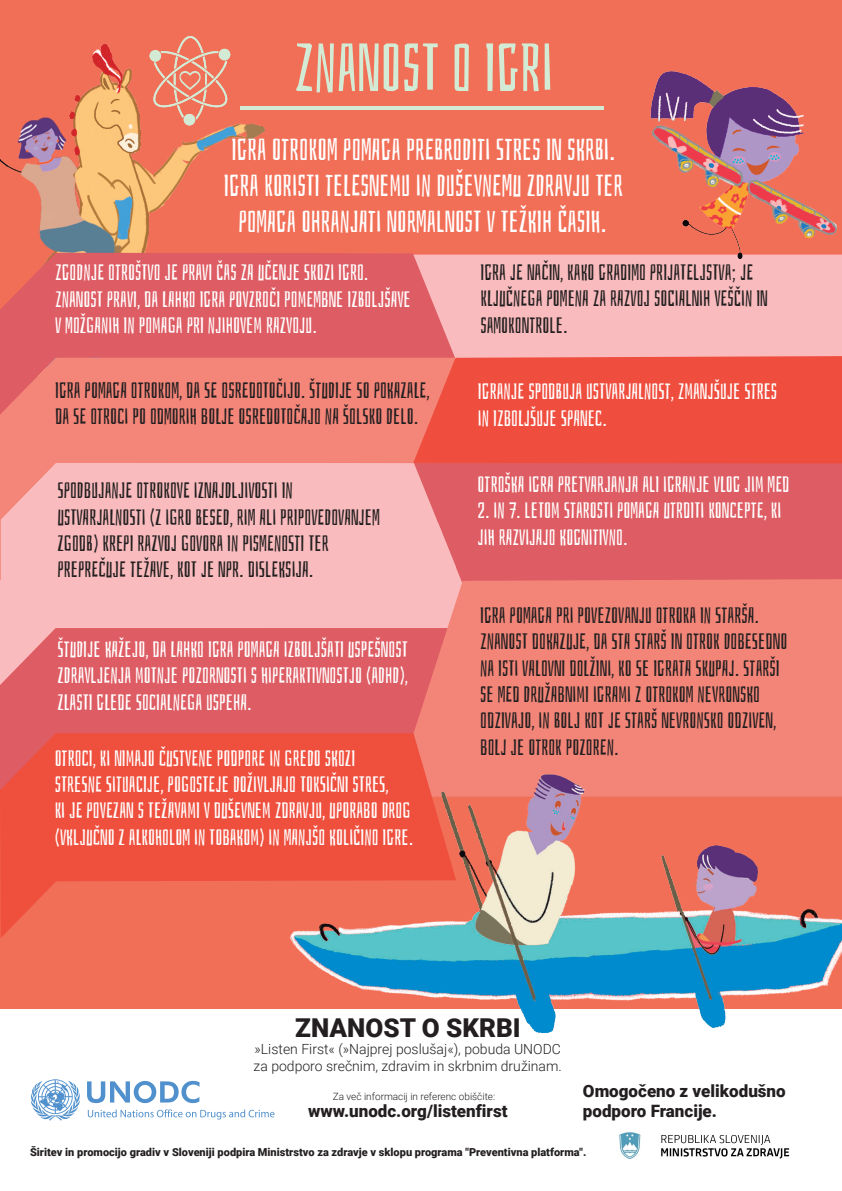
<style>
.page{position:relative;width:842px;height:1191px;background:#f26f57}
.page>*{position:absolute;margin:0;border:0;box-sizing:border-box;transform-origin:0 0}
.t1{font:67px "Bahiana";color:#d3ead4}
.t2{font:30px/36px "Bahiana";color:#fff;text-align:center}
.t3{font:900 26px "Roboto";color:#231f20}
.t4{font:22px/26.4px "Bahiana";color:#fff}
.t5{font:22px/26.4px "Bahiana";color:#231f20}
.t6{font:900 17px/20.4px "Roboto";color:#231f20}
.t7{font:300 14px/16.8px "Roboto";color:#231f20}
.t8{font:900 11px "Roboto";color:#231f20}
.t9{font:300 10px "Roboto";color:#231f20}
</style>
<div class="page">
<img style="left:0;top:44px;width:265px;height:209px">
<div style="left:456px;top:463px;width:386px;height:116px;background:#de5c63"></div>
<div style="left:0;top:1009px;width:842px;height:182px;background:#fff"></div>
<hr style="left:241px;top:106px;width:363px;height:4px;background:#d3ead4">
<div style="left:0;top:253px;width:456px;height:105px;background:#de5c63"></div>
<div style="left:0;top:523px;width:480px;height:105px;background:#f9bbbd"></div>
<svg style="left:0;top:358px;width:456px;height:162px;background:#f4948e"></svg>
<div style="left:413px;top:255px;width:429px;height:101px;background:#f9bbbd"></div>
<svg style="left:413px;top:356px;width:429px;height:107px;background:#ef5242"></svg>
<svg style="left:0;top:790px;width:232px;height:148px;fill:#ef503e"></svg>
<svg style="left:0;top:628px;width:413px;height:162px;background:#e25c5d"></svg>
<svg style="left:413px;top:579px;width:429px;height:114px;background:#f2857a"></svg>
<img style="left:570px;top:71px;width:272px;height:198px">
<svg style="left:150px;top:36px;width:80px;height:90px"></svg>
<img style="left:232px;top:693px;width:610px;height:341px">
<svg style="left:87px;top:1080px;width:113px;height:23px"></svg>
<svg style="left:31px;top:1079px;width:49px;height:41px"></svg>
<svg style="left:88px;top:1109px;width:186px;height:10px"></svg>
<img style="left:619px;top:1132px;width:171px;height:27px">
<h1 class="t1" style="left:294px;top:16px;width:261px">ZNANOST O IGRI</h1>
<h2 class="t2" style="left:224px;top:129px;width:401px">IGRA OTROKOM POMAGA PREBRODITI STRES IN SKRBI.<br>IGRA KORISTI TELESNEMU IN DUŠEVNEMU ZDRAVJU TER<br>POMAGA OHRANJATI NORMALNOST V TEŽKIH ČASIH.</h2>
<p class="t4" style="left:55px;top:258px;width:357px">ZGODNJE OTROŠTVO JE PRAVI ČAS ZA UČENJE SKOZI IGRO.<br>ZNANOST PRAVI, DA LAHKO IGRA POVZROČI POMEMBNE IZBOLJŠAVE<br>V MOŽGANIH IN POMAGA PRI NJIHOVEM RAZVOJU.</p>
<p class="t5" style="left:480px;top:257px;width:289px">IGRA JE NAČIN, KAKO GRADIMO PRIJATELJSTVA; JE<br>KLJUČNEGA POMENA ZA RAZVOJ SOCIALNIH VEŠČIN IN<br>SAMOKONTROLE.</p>
<p class="t5" style="left:55px;top:375px;width:376px">IGRA POMAGA OTROKOM, DA SE OSREDOTOČIJO. ŠTUDIJE SO POKAZALE,<br>DA SE OTROCI PO ODMORIH BOLJE OSREDOTOČAJO NA ŠOLSKO DELO.</p>
<p class="t4" style="left:478px;top:376px;width:301px">IGRANJE SPODBUJA USTVARJALNOST, ZMANJŠUJE STRES<br>IN IZBOLJŠUJE SPANEC.</p>
<p class="t5" style="left:57px;top:475px;width:324px">SPODBUJANJE OTROKOVE IZNAJDLJIVOSTI IN USTVARJALNOSTI (Z IGRO BESED, RIM ALI PRIPOVEDOVANJEM ZGODB) KREPI RAZVOJ GOVORA IN PISMENOSTI TER PREPREČUJE TEŽAVE, KOT JE NPR. DISLEKSIJA.</p>
<p class="t4" style="left:57px;top:634px;width:352px;text-align:justify">ŠTUDIJE KAŽEJO, DA LAHKO IGRA POMAGA IZBOLJŠATI USPEŠNOST ZDRAVLJENJA MOTNJE POZORNOSTI S HIPERAKTIVNOSTJO (ADHD), ZLASTI GLEDE SOCIALNEGA USPEHA.</p>
<p class="t4" style="left:55px;top:743px;width:360px">OTROCI, KI NIMAJO ČUSTVENE PODPORE IN GREDO SKOZI<br>STRESNE SITUACIJE, POGOSTEJE DOŽIVLJAJO TOKSIČNI STRES,<br>KI JE POVEZAN S TEŽAVAMI V DUŠEVNEM ZDRAVJU, UPORABO DROG (VKLJUČNO Z ALKOHOLOM IN TOBAKOM) IN MANJŠO KOLIČINO IGRE.</p>
<p class="t4" style="left:478px;top:469px;width:313px">OTROŠKA IGRA PRETVARJANJA ALI IGRANJE VLOG JIM MED</p>
<p class="t4" style="left:478px;top:496px;width:305px">2. IN 7. LETOM STAROSTI POMAGA UTRDITI KONCEPTE, KI<br>JIH RAZVIJAJO KOGNITIVNO.</p>
<p class="t5" style="left:480px;top:600px;width:309px">IGRA POMAGA PRI POVEZOVANJU OTROKA IN STARŠA.<br>ZNANOST DOKAZUJE, DA STA STARŠ IN OTROK DOBESEDNO NA ISTI VALOVNI DOLŽINI, KO SE IGRATA SKUPAJ. STARŠI SE MED DRUŽABNIMI IGRAMI Z OTROKOM NEVRONSKO ODZIVAJO, IN BOLJ KOT JE STARŠ NEVRONSKO ODZIVEN, BOLJ JE OTROK POZOREN.</p>
<p class="t3" style="left:295px;top:1009px;width:227px">ZNANOST O SKRBI</p>
<p class="t7" style="left:254px;top:1040px;width:310px">»Listen First« (»Najprej poslušaj«), pobuda UNODC za podporo srečnim, zdravim in skrbnim družinam.</p>
<p class="t6" style="left:583px;top:1080px;width:204px">Omogočeno z velikodušno podporo Francije.</p>
<p class="t8" style="left:30px;top:1144px;width:558px">Širitev in promocijo gradiv v Sloveniji podpira Ministrstvo za zdravje v sklopu programa "Preventivna platforma".</p>
<p class="t9" style="left:333px;top:1089px;width:164px">Za več informacij in referenc obiščite:</p>
<p class="t6" style="left:308px;top:1100px;width:201px">www.unodc.org/listenfirst</p>
</div>
